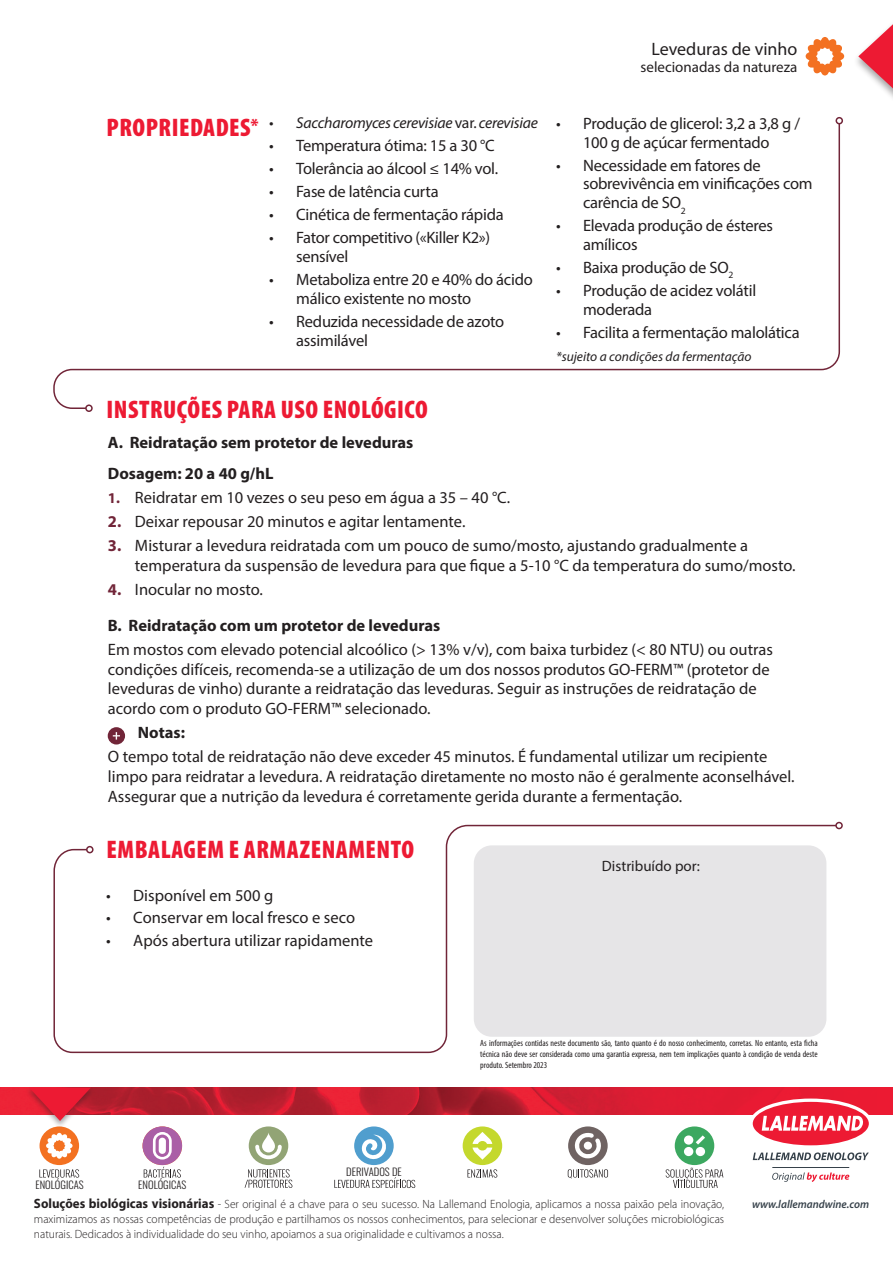
<style>
.page{position:relative;width:893px;height:1263px;background:#fff}
.page>*{position:absolute;margin:0;border:0;box-sizing:border-box;transform-origin:0 0}
.t1{font:900 condensed 25.5px "Myriad Pro";letter-spacing:.02em;color:#ed1a33}
.t2{font:18px "Myriad Pro";color:#231f20}
.t3{font:16.5px/18.8px "Myriad Pro";color:#231f20}
.t4{font:700 16.5px/31px "Myriad Pro";color:#231f20}
.t5{font:16.5px/18.8px "Myriad Pro";letter-spacing:-.02em;color:#231f20}
.t6{font:italic 15.75px "Myriad Pro";letter-spacing:-.015em;color:#231f20}
.t7{font:15px "Myriad Pro";color:#231f20}
.t8{font:italic 13.5px "Myriad Pro";color:#231f20}
.t9{font:300 12px/15px "Myriad Pro";color:#231f20;text-align:justify;scale:.96 1}
.t10{font:italic 600 11.55px "Myriad Pro";color:#36414a;scale:.96 1}
.t11{font:300 10.35px "Oswald";color:#231f20}
.t12{font:condensed 9px/10.8px "Myriad Pro";color:#231f20;text-align:justify}
.s1{font-style:normal}
.s2{font-weight:700;font-size:15px;color:#712538}
.s3{font-weight:700;color:#712538}
.s4{color:#712538}
.s5{font-weight:400}
.s6{font-weight:700;font-size:13.5px}
</style>
<div class="page">
<svg style="left:858px;top:24px;width:35px;height:73px"></svg>
<svg style="left:806px;top:37px;width:38px;height:38px"></svg>
<img style="left:0;top:1087px;width:893px;height:28px">
<div style="left:354px;top:1126px;width:40px;height:39px;background:#509ece;border-radius:50%"></div>
<svg style="left:360px;top:1134px;width:26px;height:26px"></svg>
<div style="left:143px;top:1126px;width:39px;height:39px;background:#aa5fa6;border-radius:50%"></div>
<svg style="left:153px;top:1132px;width:19px;height:27px"></svg>
<div style="left:463px;top:1126px;width:39px;height:39px;background:#c4d82d;border-radius:50%"></div>
<svg style="left:473px;top:1132px;width:19px;height:28px"></svg>
<div style="left:249px;top:1126px;width:39px;height:39px;background:#92a475;border-radius:50%"></div>
<svg style="left:262px;top:1132px;width:13px;height:20px"></svg>
<svg style="left:255px;top:1145px;width:27px;height:14px"></svg>
<div style="left:40px;top:1126px;width:39px;height:39px;background:#f37121;border-radius:50%"></div>
<svg style="left:46px;top:1133px;width:27px;height:26px"></svg>
<div style="left:675px;top:1126px;width:39px;height:39px;background:#3ca860;border-radius:50%"></div>
<div style="left:684px;top:1135px;width:9px;height:10px;background:#fff;border-radius:50%"></div>
<div style="left:684px;top:1147px;width:9px;height:9px;background:#fff;border-radius:50%"></div>
<div style="left:696px;top:1147px;width:9px;height:9px;background:#fff;border-radius:50%"></div>
<svg style="left:696px;top:1135px;width:9px;height:9px"></svg>
<div style="left:568px;top:1126px;width:40px;height:39px;background:#6f6362;border-radius:50%"></div>
<svg style="left:574px;top:1132px;width:27px;height:26px"></svg>
<svg style="left:666px;top:1168px;width:57px;height:20px"></svg>
<svg style="left:39px;top:1169px;width:40px;height:8px"></svg>
<svg style="left:144px;top:1167px;width:37px;height:10px"></svg>
<svg style="left:245px;top:1169px;width:47px;height:19px"></svg>
<svg style="left:467px;top:1169px;width:30px;height:8px"></svg>
<svg style="left:334px;top:1177px;width:81px;height:11px"></svg>
<svg style="left:568px;top:1169px;width:40px;height:9px"></svg>
<div style="left:25px;top:1086px;width:70px;height:43px;background:#231f20;opacity:.4"></div>
<svg style="left:29px;top:1087px;width:62px;height:34px;background:#e03f51"></svg>
<hr style="left:772px;top:1167px;width:77px;height:1px;background:#36414a">
<svg style="left:749px;top:1098px;width:123px;height:62px"></svg>
<svg style="left:772px;top:1172px;width:78px;height:10px"></svg>
<svg style="left:53px;top:824px;width:784px;height:230px"></svg>
<div style="left:86px;top:846px;width:8px;height:7px;border:2px solid #712538;border-radius:50%"></div>
<div style="left:835px;top:822px;width:8px;height:7px;border:2px solid #712538;border-radius:50%"></div>
<svg style="left:53px;top:123px;width:788px;height:286px"></svg>
<div style="left:85px;top:404px;width:8px;height:8px;border:2px solid #712538;border-radius:50%"></div>
<div style="left:835px;top:117px;width:8px;height:7px;border:2px solid #712538;border-radius:50%"></div>
<div style="left:108px;top:727px;width:17px;height:17px;background:#712538;border-radius:50%"></div>
<svg style="left:113px;top:732px;width:7px;height:7px"></svg>
<h1 class="t1" style="left:107px;top:111px;width:153px">PROPRIEDADES<sup>*</sup></h1>
<p class="t6" style="left:269px;top:113px;width:270px">• Saccharomyces cerevisiae <span class="s1">var.</span> cerevisiae</p>
<p class="t3" style="left:269px;top:136px;width:227px">• Temperatura ótima: 15 a 30 °C</p>
<p class="t3" style="left:269px;top:159px;width:230px">• Tolerância ao álcool ≤ 14% vol.</p>
<p class="t3" style="left:269px;top:182px;width:171px">• Fase de latência curta</p>
<p class="t3" style="left:269px;top:205px;width:236px">• Cinética de fermentação rápida</p>
<p class="t5" style="left:296px;top:228px;width:195px;text-indent:-27px">• Fator competitivo («Killer K2») sensível</p>
<p class="t3" style="left:296px;top:270px;width:238px;text-indent:-27px">• Metaboliza entre 20 e 40% do ácido málico existente no mosto</p>
<p class="t3" style="left:296px;top:312px;width:210px;text-indent:-27px">• Reduzida necessidade de azoto assimilável</p>
<h1 class="t1" style="left:107px;top:393px;width:323px">INSTRUÇÕES PARA USO ENOLÓGICO</h1>
<p class="t2" style="left:651px;top:38px;width:147px">Leveduras de vinho</p>
<p class="t7" style="left:640px;top:57px;width:158px">selecionadas da natureza</p>
<p class="t3" style="left:556px;top:114px;width:245px;text-align:center">• Produção de glicerol: 3,2 a 3,8 g /<br>100 g de açúcar fermentado</p>
<p class="t3" style="left:583px;top:155px;width:231px;text-indent:-27px">• Necessidade em fatores de sobrevivência em vinificações com carência de SO<sub>2</sub></p>
<p class="t3" style="left:583px;top:216px;width:191px;text-indent:-27px">• Elevada produção de ésteres amílicos</p>
<p class="t3" style="left:556px;top:258px;width:179px">• Baixa produção de SO<sub>2</sub></p>
<p class="t3" style="left:583px;top:281px;width:175px;text-indent:-27px">• Produção de acidez volátil moderada</p>
<p class="t3" style="left:556px;top:322px;width:245px">• Facilita a fermentação malolática</p>
<p class="t8" style="left:556px;top:348px;width:197px">*sujeito a condições da fermentação</p>
<p class="t4" style="left:108px;top:426px;width:307px">A. Reidratação sem protetor de leveduras<br>Dosagem: 20 a 40 g/hL</p>
<p class="t3" style="left:108px;top:488px;width:404px"><span class="s2">1.</span> Reidratar em 10 vezes o seu peso em água a 35 – 40 °C.</p>
<p class="t3" style="left:108px;top:512px;width:359px"><span class="s3">2.</span> Deixar repousar 20 minutos e agitar lentamente.</p>
<p class="t3" style="left:135px;top:535px;width:662px;line-height:19.8px;text-indent:-27px"><span class="s3">3.</span> Misturar a levedura reidratada com um pouco de sumo/mosto, ajustando gradualmente a temperatura da suspensão de levedura para que fique a 5-10 °C da temperatura do sumo/mosto.</p>
<p class="t4" style="left:108px;top:571px;width:334px;line-height:35.8px"><span class="s4">4.</span> <span class="s5">Inocular no mosto.<br></span>B. Reidratação com um protetor de leveduras</p>
<p class="t3" style="left:108px;top:639px;width:666px;line-height:19.8px">Em mostos com elevado potencial alcoólico (&gt; 13% v/v), com baixa turbidez (&lt; 80 NTU) ou outras condições difíceis, recomenda-se a utilização de um dos nossos produtos GO-FERM™ (protetor de leveduras de vinho) durante a reidratação das leveduras. Seguir as instruções de reidratação de acordo com o produto GO-FERM™ selecionado.</p>
<p class="t4" style="left:138px;top:717px;width:49px">Notas:</p>
<p class="t3" style="left:108px;top:746px;width:688px;line-height:19.8px">O tempo total de reidratação não deve exceder 45 minutos. É fundamental utilizar um recipiente limpo para reidratar a levedura. A reidratação diretamente no mosto não é geralmente aconselhável.<br>Assegurar que a nutrição da levedura é corretamente gerida durante a fermentação.</p>
<h1 class="t1" style="left:107px;top:833px;width:309px">EMBALAGEM E ARMAZENAMENTO</h1>
<p class="t3" style="left:106px;top:885px;width:168px">• Disponível em 500 g</p>
<p class="t3" style="left:106px;top:908px;width:250px">• Conservar em local fresco e seco</p>
<p class="t3" style="left:106px;top:930px;width:268px">• Após abertura utilizar rapidamente</p>
<p class="t11" style="left:36px;top:1175px;width:50px">ENOLÓGICAS</p>
<p class="t11" style="left:138px;top:1176px;width:50px">ENOLÓGICAS</p>
<p class="t11" style="left:346px;top:1163px;width:57px">DERIVADOS DE</p>
<p class="t7" style="left:602px;top:856px;width:99px">Distribuído por:</p>
<p class="t12" style="left:480px;top:1037px;width:339px">As informações contidas neste documento são, tanto quanto é do nosso conhecimento, corretas. No entanto, esta ficha técnica não deve ser considerada como uma garantia expressa, nem tem implicações quanto à condição de venda deste produto. Setembro 2023</p>
<p class="t9" style="left:34px;top:1196px;width:720px"><span class="s6">Soluções biológicas visionárias</span> - Ser original é a chave para o seu sucesso. Na Lallemand Enologia, aplicamos a nossa paixão pela inovação, maximizamos as nossas competências de produção e partilhamos os nossos conhecimentos, para selecionar e desenvolver soluções microbiológicas naturais. Dedicados à individualidade do seu vinho, apoiamos a sua originalidade e cultivamos a nossa.</p>
<p class="t10" style="left:752px;top:1197px;width:123px">www.lallemandwine.com</p>
</div>
